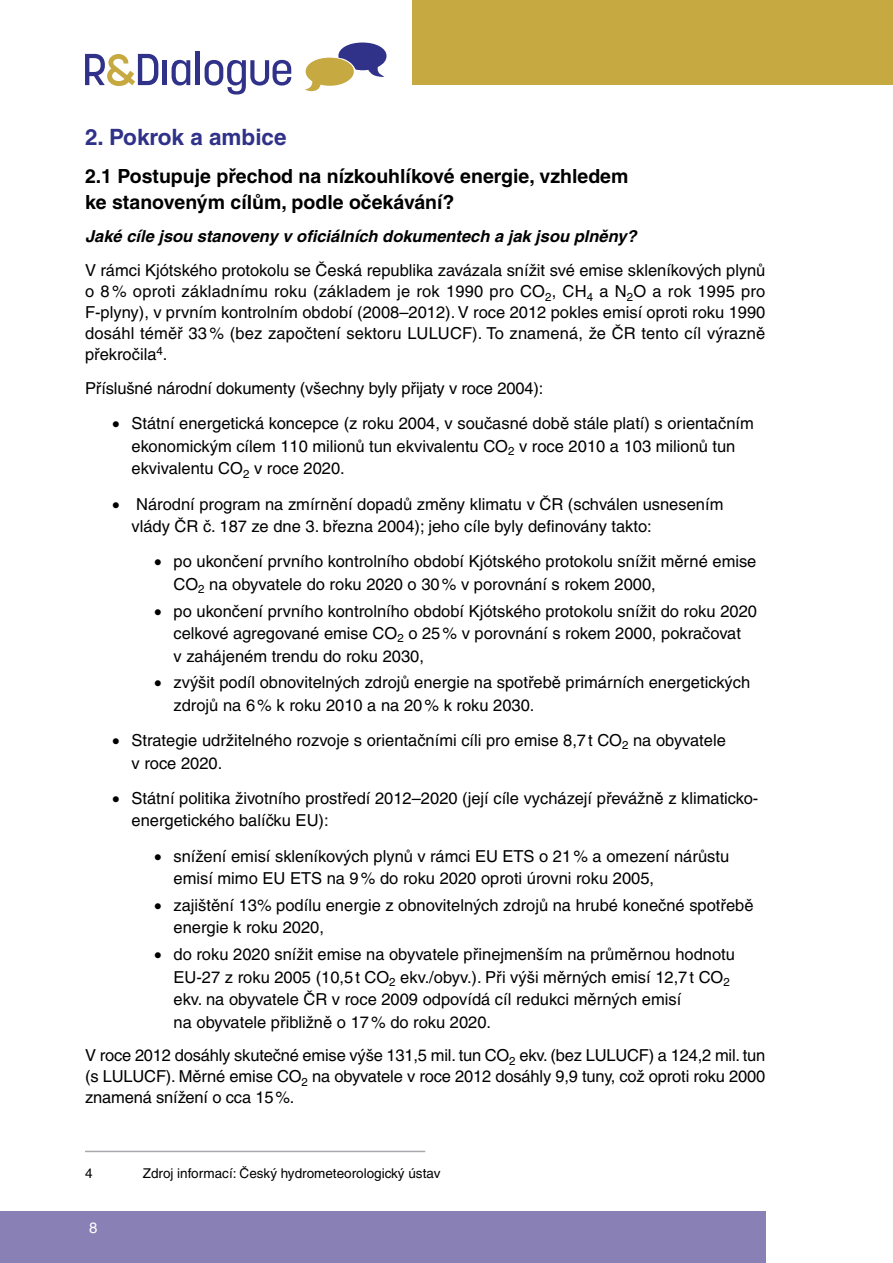
<style>
.page{position:relative;width:893px;height:1263px;background:#fff}
.page>*{position:absolute;margin:0;border:0;box-sizing:border-box;transform-origin:0 0}
.t1{font:700 22.5px "Helvetica CE";color:#303188}
.t2{font:700 19.5px/25.5px "Helvetica CE";color:#000}
.t3{font:16.5px/22.5px "Helvetica CE";color:#000}
.t4{font:italic 700 16.5px "Helvetica CE";color:#000}
.t5{font:15px "Helvetica CE";color:#fff}
.t6{font:13.5px "Helvetica CE";color:#000}
</style>
<div class="page">
<div style="left:412px;top:0;width:481px;height:85px;background:#c7a941"></div>
<hr style="left:163px;top:60px;width:4px;height:25px;background:#303188">
<div style="left:195px;top:52px;width:5px;height:33px;background:#303188"></div>
<svg style="left:205px;top:60px;width:86px;height:35px"></svg>
<svg style="left:85px;top:54px;width:73px;height:32px"></svg>
<svg style="left:172px;top:60px;width:18px;height:26px"></svg>
<svg style="left:305px;top:43px;width:81px;height:48px"></svg>
<div style="left:0;top:1212px;width:765px;height:51px;background:#8981b5"></div>
<hr style="left:85px;top:1151px;width:340px;height:1px;background:#a7a9ac">
<h1 class="t1" style="left:85px;top:124px;width:203px">2. Pokrok a ambice</h1>
<p class="t2" style="left:85px;top:164px;width:545px">2.1 Postupuje přechod na nízkouhlíkové energie, vzhledem ke stanoveným cílům, podle očekávání?</p>
<p class="t4" style="left:85px;top:227px;width:553px">Jaké cíle jsou stanoveny v oficiálních dokumentech a jak jsou plněny?</p>
<p class="t3" style="left:85px;top:260px;width:682px;line-height:21px;text-align:justify">V rámci Kjótského protokolu se Česká republika zavázala snížit své emise skleníkových plynů o 8 % oproti základnímu roku (základem je rok 1990 pro CO<sub>2</sub>, CH<sub>4</sub> a N<sub>2</sub>O a rok 1995 pro F-plyny), v prvním kontrolním období (2008–2012). V roce 2012 pokles emisí oproti roku 1990 dosáhl téměř 33% (bez započtení sektoru LULUCF). To znamená, že ČR tento cíl výrazně překročila<sup>4</sup>.</p>
<p class="t3" style="left:85px;top:377px;width:460px">Příslušné národní dokumenty (všechny byly přijaty v roce 2004):</p>
<p class="t3" style="left:132px;top:412px;width:624px;text-indent:-20px">• Státní energetická koncepce (z roku 2004, v současné době stále platí) s orientačním ekonomickým cílem 110 milionů tun ekvivalentu CO<sub>2</sub> v roce 2010 a 103 milionů tun ekvivalentu CO<sub>2</sub> v roce 2020.</p>
<p class="t3" style="left:132px;top:492px;width:593px;text-indent:-20px">• Národní program na zmírnění dopadů změny klimatu v ČR (schválen usnesením vlády ČR č. 187 ze dne 3. března 2004); jeho cíle byly definovány takto:</p>
<p class="t3" style="left:174px;top:550px;width:584px;text-indent:-20px">• po ukončení prvního kontrolního období Kjótského protokolu snížit měrné emise<br>CO<sub>2</sub> na obyvatele do roku 2020 o 30% v porovnání s rokem 2000,</p>
<p class="t3" style="left:174px;top:599px;width:585px;text-indent:-20px">• po ukončení prvního kontrolního období Kjótského protokolu snížit do roku 2020 celkové agregované emise CO<sub>2</sub> o 25% v porovnání s rokem 2000, pokračovat<br>v zahájeném trendu do roku 2030,</p>
<p class="t3" style="left:174px;top:671px;width:578px;text-indent:-20px">• zvýšit podíl obnovitelných zdrojů energie na spotřebě primárních energetických zdrojů na 6% k roku 2010 a na 20% k roku 2030.</p>
<p class="t3" style="left:132px;top:729px;width:596px;text-indent:-19px">• Strategie udržitelného rozvoje s orientačními cíli pro emise 8,7t CO<sub>2</sub> na obyvatele v roce 2020.</p>
<p class="t3" style="left:132px;top:787px;width:628px;text-indent:-20px">• Státní politika životního prostředí 2012–2020 (její cíle vycházejí převážně z klimaticko&shy;energetického balíčku EU):</p>
<p class="t3" style="left:174px;top:845px;width:557px;text-indent:-20px">• snížení emisí skleníkových plynů v rámci EU ETS o 21% a omezení nárůstu emisí mimo EU ETS na 9% do roku 2020 oproti úrovni roku 2005,</p>
<p class="t3" style="left:174px;top:894px;width:581px;text-indent:-20px">• zajištění 13% podílu energie z obnovitelných zdrojů na hrubé konečné spotřebě energie k roku 2020,</p>
<p class="t3" style="left:174px;top:943px;width:563px;text-indent:-19px">• do roku 2020 snížit emise na obyvatele přinejmenším na průměrnou hodnotu EU-27 z roku 2005 (10,5t CO<sub>2</sub> ekv./obyv.). Při výši měrných emisí 12,7t CO<sub>2 </sub>ekv. na obyvatele ČR v roce 2009 odpovídá cíl redukci měrných emisí<br>na obyvatele přibližně o 17% do roku 2020.</p>
<p class="t3" style="left:85px;top:1045px;width:682px;line-height:21px;text-align:justify">V roce 2012 dosáhly skutečné emise výše 131,5 mil. tun CO<sub>2</sub> ekv. (bez LULUCF) a 124,2 mil. tun (s LULUCF). Měrné emise CO<sub>2</sub> na obyvatele v roce 2012 dosáhly 9,9 tuny, což oproti roku 2000 znamená snížení o cca 15%.</p>
<p class="t6" style="left:85px;top:1165px;width:9px">4</p>
<p class="t6" style="left:143px;top:1165px;width:299px">Zdroj informací: Český hydrometeorologický ústav</p>
<p class="t5" style="left:89px;top:1219px;width:10px">8</p>
</div>
